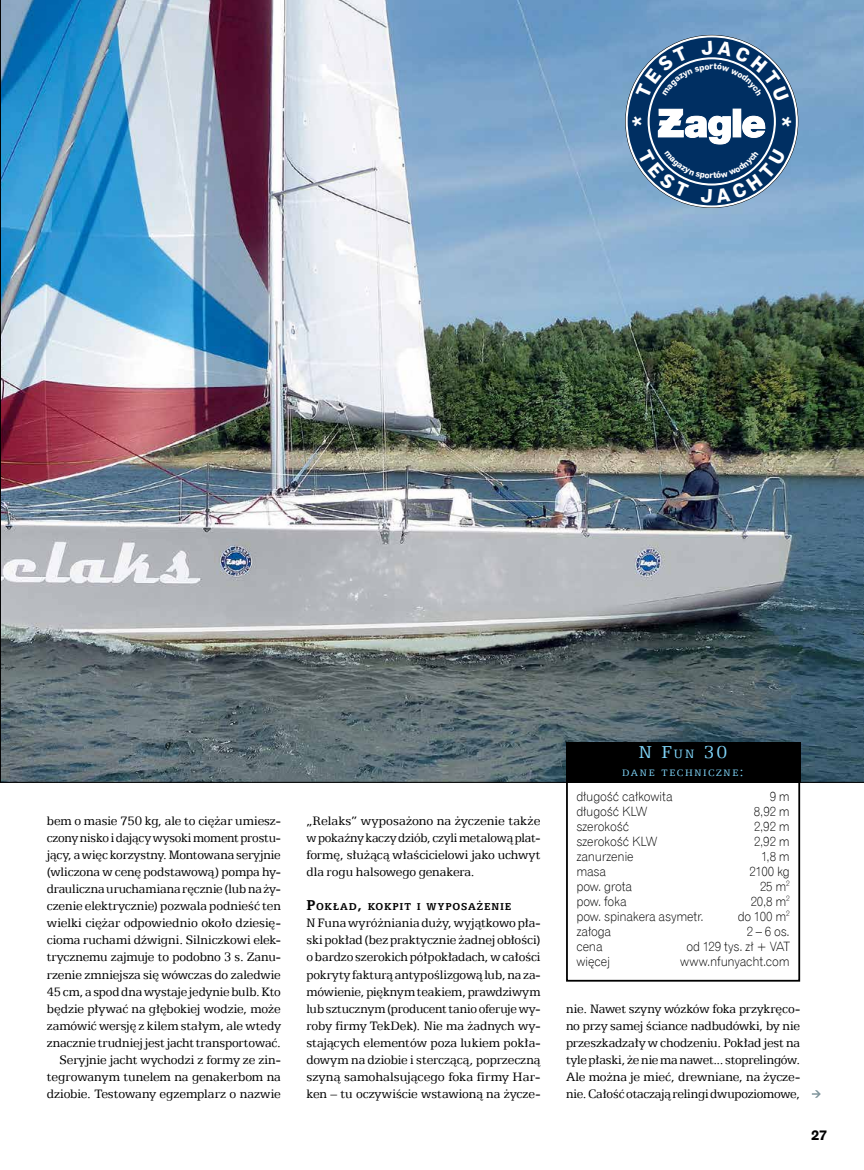
<style>
.page{position:relative;width:864px;height:1170px;background:#fff}
.page>*{position:absolute;margin:0;border:0;box-sizing:border-box;transform-origin:0 0}
.t1{font:700 24.3px "Flama";color:#fff}
.t2{font:19.5px "Egyptian 505 EU";color:#7ed3f7}
.t3{font:13.8px/17px "Egyptian 505 EU";letter-spacing:-.005em;color:#000;text-align:justify}
.t4{font:13.8px "Gothic 725 Blk EU";color:#000}
.t5{font:12.9px "Gothic 720 Lt EU";letter-spacing:-.015em;color:#000}
.t6{font:700 11.4px "Egyptian 505 EU";letter-spacing:.08em;color:#000}
.t7{font:10.5px "Egyptian 505 EU";letter-spacing:.155em;color:#7ed3f7}
.s1{font-size:16.2px}
.s2{font-size:13.65px}
.s3{font-size:15px}
</style>
<div class="page">
<svg style="left:811px;top:1090px;width:9px;height:7px"></svg>
<img style="left:0;top:0;width:863px;height:782px">
<div style="left:566px;top:744px;width:233px;height:237px;border:2px solid #000"></div>
<div style="left:566px;top:742px;width:233px;height:40px;background:#000"></div>
<svg style="left:624px;top:34px;width:174px;height:174px;background:#3d648d"></svg>
<h1 class="t1" style="left:626px;top:127px;width:13px;rotate:-90deg">*</h1>
<h1 class="t1" style="left:796px;top:116px;width:13px;rotate:90deg">*</h1>
<p class="t3" style="left:47px;top:812px;width:235px;text-align:right">bem o masie 750 kg, ale to ciężar umiesz&shy;czony nisko i dający wysoki moment prostu&shy;jący, a więc korzystny. Montowana seryjnie (wliczona w cenę podstawową) pompa hy&shy;drauliczna uruchamiana ręcznie (lub na ży&shy;czenie elektrycznie) pozwala podnieść ten wielki ciężar odpowiednio około dziesię&shy;cioma ruchami dźwigni. Silniczkowi elek&shy;trycznemu zajmuje to podobno 3 s. Zanu&shy;rzenie zmniejsza się wówczas do zaledwie 45 cm, a spod dna wystaje jedynie bulb. Kto będzie pływać na głębokiej wodzie, może zamówić wersję z kilem stałym, ale wtedy znacznie trudniej jest jacht transportować.<br>Seryjnie jacht wychodzi z formy ze zin&shy;tegrowanym tunelem na genakerbom na dziobie. Testowany egzemplarz o nazwie</p>
<p class="t3" style="left:306px;top:812px;width:235px">„Relaks” wyposażono na życzenie także w pokaźny kaczy dziób, czyli metalową plat&shy;formę, służącą właścicielowi jako uchwyt dla rogu halsowego genakera.</p>
<p class="t6" style="left:306px;top:900px;width:206px"><span class="s1">P</span>OKŁAD<span class="s1">,</span> KOKPIT I WYPOSAŻENIE</p>
<p class="t3" style="left:306px;top:914px;width:235px">N Funa wyróżniania duży, wyjątkowo pła&shy;ski pokład (bez praktycznie żadnej obłości) o bardzo szerokich półpokładach, w całości pokryty fakturą antypoślizgową lub, na za&shy;mówienie, pięknym teakiem, prawdziwym lub sztucznym (producent tanio oferuje wy&shy;roby firmy TekDek). Nie ma żadnych wy&shy;stających elementów poza lukiem pokła&shy;dowym na dziobie i sterczącą, poprzeczną szyną samohalsującego foka firmy Har&shy;ken – tu oczywiście wstawioną na życze-</p>
<h2 class="t2" style="left:638px;top:741px;width:90px">N F<span class="s2">UN</span> 30</h2>
<p class="t7" style="left:622px;top:767px;width:123px">DANE TECHNICZNE<span class="s3">:</span></p>
<p class="t5" style="left:576px;top:788px;width:98px">długość całkowita</p>
<p class="t5" style="left:769px;top:788px;width:22px">9 m</p>
<p class="t5" style="left:576px;top:803px;width:73px">długość KLW</p>
<p class="t5" style="left:753px;top:803px;width:37px">8,92 m</p>
<p class="t5" style="left:576px;top:818px;width:54px">szerokość</p>
<p class="t5" style="left:754px;top:818px;width:37px">2,92 m</p>
<p class="t5" style="left:576px;top:833px;width:83px">szerokość KLW</p>
<p class="t5" style="left:754px;top:833px;width:37px">2,92 m</p>
<p class="t5" style="left:576px;top:848px;width:59px">zanurzenie</p>
<p class="t5" style="left:760px;top:848px;width:30px">1,8 m</p>
<p class="t5" style="left:576px;top:863px;width:31px">masa</p>
<p class="t5" style="left:749px;top:863px;width:42px">2100 kg</p>
<p class="t5" style="left:576px;top:878px;width:57px">pow. grota</p>
<p class="t5" style="left:759px;top:878px;width:31px">25 m<sup>2</sup></p>
<p class="t5" style="left:576px;top:893px;width:52px">pow. foka</p>
<p class="t5" style="left:750px;top:893px;width:41px">20,8 m<sup>2</sup></p>
<p class="t5" style="left:576px;top:908px;width:129px">pow. spinakera asymetr.</p>
<p class="t5" style="left:737px;top:908px;width:54px">do 100 m<sup>2</sup></p>
<p class="t5" style="left:576px;top:923px;width:36px">załoga</p>
<p class="t5" style="left:746px;top:923px;width:45px">2 – 6 os.</p>
<p class="t5" style="left:576px;top:938px;width:28px">cena</p>
<p class="t5" style="left:686px;top:938px;width:105px">od 129 tys. zł + VAT</p>
<p class="t5" style="left:576px;top:953px;width:35px">więcej</p>
<p class="t5" style="left:680px;top:953px;width:111px">www.nfunyacht.com</p>
<p class="t3" style="left:566px;top:999px;width:235px">nie. Nawet szyny wózków foka przykręco&shy;no przy samej ściance nadbudówki, by nie przeszkadzały w chodzeniu. Pokład jest na tyle płaski, że nie ma nawet... stoprelingów.<br>Ale można je mieć, drewniane, na życze&shy;nie. Całość otaczają relingi dwupoziomowe,</p>
<p class="t4" style="left:810px;top:1126px;width:18px">27</p>
</div>
